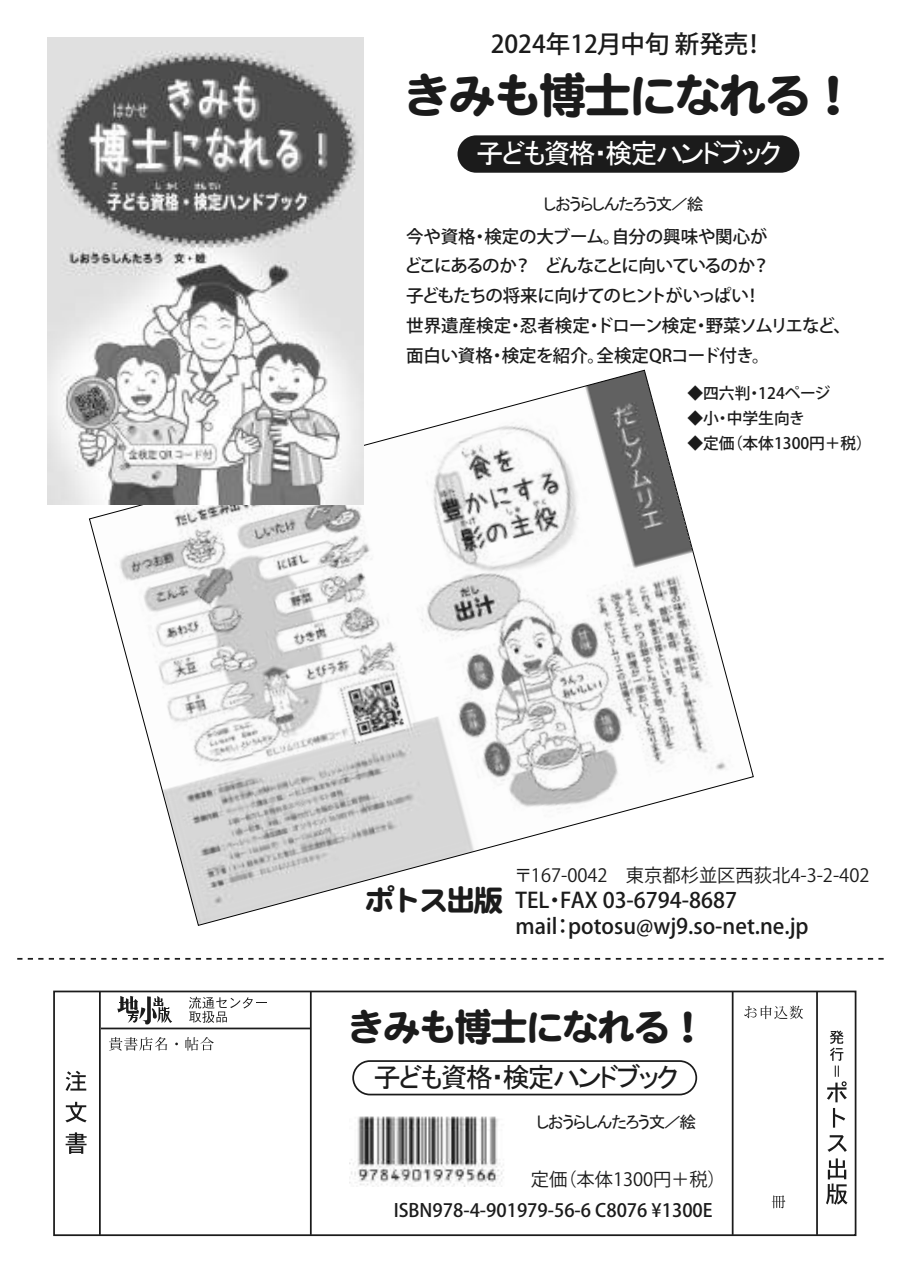
<style>
.page{position:relative;width:903px;height:1275px;background:#fff}
.page>*{position:absolute;margin:0;border:0;box-sizing:border-box;transform-origin:0 0}
.t1{font:49px "DF Maru Gothic SB MP RKSJ H";letter-spacing:-.08em;color:#1b1b1b}
.t2{font:38.85px "DF Maru Gothic SB MP RKSJ H";letter-spacing:-.08em;color:#1b1b1b}
.t3{font:30.28px "DF Maru Gothic SB MP RKSJ H";letter-spacing:-.1em;color:#1b1b1b}
.t4{font:27.47px "MS P Gothic";letter-spacing:-.08em;color:#1b1b1b}
.t5{font:27.47px "MS P Gothic";letter-spacing:-.08em;color:#fff}
.t6{font:500 24.5px "Koz Go Pr 6 N";color:#1b1b1b}
.t7{font:500 21.35px/25.6px "Koz Go Pr 6 N";color:#1b1b1b}
.t8{font:18.2px "Koz Go Pr 6 N";color:#1b1b1b}
.t9{font:500 18.2px "Koz Go Pr 6 N";color:#1b1b1b}
.t10{font:500 17.5px/29.8px "Koz Go Pr 6 N";letter-spacing:-.035em;color:#1b1b1b}
.t11{font:16.8px "MS P Gothic";letter-spacing:-.08em;color:#1b1b1b}
.t12{font:500 15.75px "Koz Go Pr 6 N";color:#1b1b1b}
</style>
<div class="page">
<svg style="left:17px;top:958px;width:867px;height:2px"></svg>
<div style="left:53px;top:991px;width:803px;height:245px;border:2px solid #1b1b1b"></div>
<hr style="left:99px;top:991px;width:2px;height:244px;background:#1b1b1b">
<hr style="left:310px;top:991px;width:2px;height:244px;background:#1b1b1b">
<hr style="left:732px;top:991px;width:1px;height:244px;background:#1b1b1b">
<hr style="left:816px;top:991px;width:2px;height:244px;background:#1b1b1b">
<hr style="left:101px;top:1028px;width:209px;height:1px;background:#1b1b1b">
<svg style="left:66px;top:1071px;width:20px;height:20px"></svg>
<svg style="left:65px;top:1102px;width:22px;height:20px"></svg>
<svg style="left:66px;top:1132px;width:21px;height:22px"></svg>
<svg style="left:827px;top:1030px;width:20px;height:72px"></svg>
<svg style="left:833px;top:1108px;width:12px;height:20px"></svg>
<svg style="left:827px;top:1135px;width:20px;height:17px"></svg>
<svg style="left:826px;top:1158px;width:21px;height:47px"></svg>
<svg style="left:109px;top:1037px;width:58px;height:14px"></svg>
<svg style="left:185px;top:1037px;width:29px;height:14px"></svg>
<svg style="left:744px;top:1006px;width:59px;height:13px"></svg>
<svg style="left:772px;top:1195px;width:13px;height:13px"></svg>
<svg style="left:117px;top:996px;width:55px;height:29px"></svg>
<svg style="left:189px;top:997px;width:78px;height:26px"></svg>
<div style="left:352px;top:1060px;width:345px;height:35px;border:2px solid #1b1b1b;border-radius:17px"></div>
<img style="left:349px;top:1116px;width:155px;height:71px">
<svg style="left:89px;top:370px;width:665px;height:556px"></svg>
<img style="left:47px;top:37px;width:317px;height:467px">
<div style="left:457px;top:135px;width:342px;height:38px;background:#1b1b1b;border-radius:19px"></div>
<h3 class="t6" style="left:491px;top:30px;width:277px">2024年12月中旬 新発売！</h3>
<h1 class="t1" style="left:403px;top:71px;width:456px">きみも博士になれる！</h1>
<h3 class="t5" style="left:476px;top:139px;width:307px">子ども資格・検定ハンドブック</h3>
<p class="t11" style="left:544px;top:195px;width:161px">しおうらしんたろう文／絵</p>
<p class="t10" style="left:404px;top:222px;width:448px">今や資格・検定の大ブーム。自分の興味や関心が<br>どこにあるのか？　どんなことに向いているのか？<br>子どもたちの将来に向けてのヒントがいっぱい！<br>世界遺産検定・忍者検定・ドローン検定・野菜ソムリエなど、面白い資格・検定を紹介。全検定QRコード付き。</p>
<p class="t12" style="left:687px;top:384px;width:145px">◆四六判・124ページ</p>
<p class="t12" style="left:687px;top:409px;width:119px">◆小・中学生向き</p>
<p class="t12" style="left:687px;top:434px;width:186px">◆定価（本体1300円＋税）</p>
<h3 class="t3" style="left:364px;top:885px;width:140px">ポトス出版</h3>
<p class="t8" style="left:514px;top:865px;width:357px">〒167-0042　東京都杉並区西荻北4-3-2-402</p>
<p class="t7" style="left:516px;top:888px;width:294px">TEL・FAX 03-6794-8687<br>mail：potosu@wj9.so-net.ne.jp</p>
<h2 class="t2" style="left:347px;top:1008px;width:362px">きみも博士になれる！</h2>
<h3 class="t4" style="left:373px;top:1064px;width:307px">子ども資格・検定ハンドブック</h3>
<p class="t11" style="left:536px;top:1114px;width:161px">しおうらしんたろう文／絵</p>
<p class="t8" style="left:531px;top:1169px;width:196px">定価（本体1300円＋税）</p>
<p class="t9" style="left:394px;top:1200px;width:320px">ISBN978-4-901979-56-6 C8076 ¥1300E</p>
</div>
